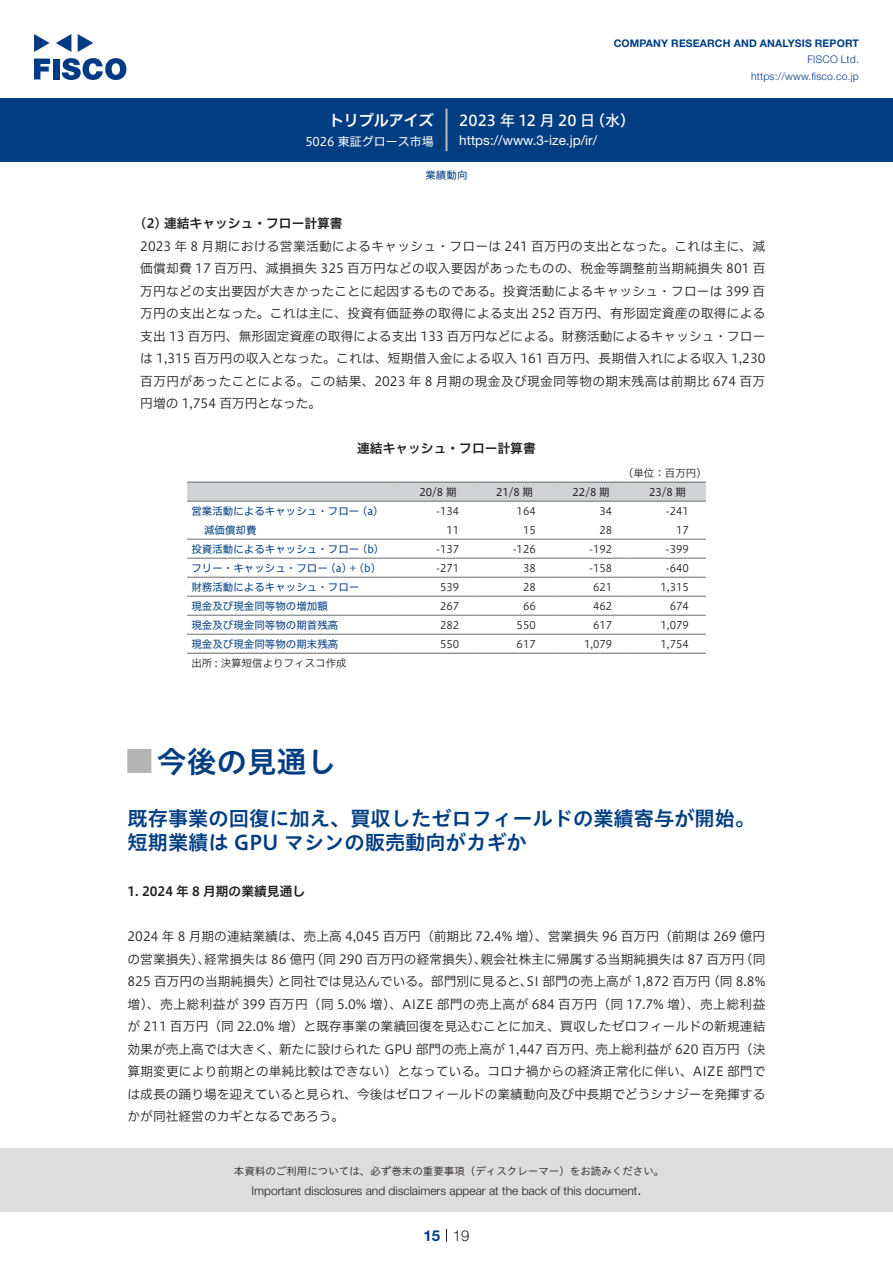
<style>
.page{position:relative;width:893px;height:1263px;background:#fff}
.page>*{position:absolute;margin:0;border:0;box-sizing:border-box;transform-origin:0 0}
.t1{font:30px "Hiragino UD Sans Std N W6";color:#003d81}
.t2{font:24px "Hiragino UD Sans Std N W6";color:#b5b5b6}
.t3{font:20.25px/24px "Hiragino UD Sans Std W6";color:#003d81}
.t4{font:15px "Hiragino UD Sans F Std N W5";letter-spacing:.01em;color:#fff}
.t5{font:15px "Hiragino UD Sans F Std N W6";color:#fff}
.t6{font:300 15px "Helvetica Neue LT Std";color:#231f20}
.t7{font:700 15px "Helvetica Neue LT Std";color:#003d81}
.t8{font:13.5px "Helvetica Neue LT Std";color:#fff}
.t9{font:12.75px/22.5px "Hiragino UD Sans F Std N W3";color:#231f20;text-align:justify}
.t10{font:12.75px "Hiragino UD Sans F Std N W6";color:#231f20}
.t11{font:300 12px "Helvetica Neue LT Std";color:#231f20}
.t12{font:12px "Hiragino UD Sans F Std N W4";color:#fff}
.t13{font:10.5px "Hiragino UD Sans F Std N W3";color:#231f20}
.t14{font:10.5px "Hiragino UD Sans F Std N W4";color:#003d81}
.t15{font:10.5px "Hiragino UD Sans Std W3";color:#231f20}
.t16{font:700 10.5px "Helvetica Neue LT Std";letter-spacing:.015em;color:#003d81}
.t17{font:300 10.5px/16.5px "Helvetica Neue LT Std";letter-spacing:.015em;color:#003d81;text-align:right}
.t18{font:10.5px "Hiragino UD Sans F Std N W4";color:#231f20}
</style>
<div class="page">
<div style="left:0;top:1148px;width:893px;height:64px;background:#ddd"></div>
<svg style="left:34px;top:59px;width:16px;height:20px"></svg>
<div style="left:53px;top:59px;width:6px;height:20px;background:#003a83"></div>
<svg style="left:62px;top:58px;width:64px;height:22px"></svg>
<svg style="left:34px;top:34px;width:16px;height:18px"></svg>
<svg style="left:78px;top:34px;width:15px;height:18px"></svg>
<svg style="left:56px;top:34px;width:15px;height:18px"></svg>
<div style="left:0;top:98px;width:893px;height:64px;background:#003d81"></div>
<hr style="left:445px;top:109px;width:3px;height:42px;background:#b5b5b6">
<svg style="left:446px;top:1229px;width:1px;height:13px"></svg>
<div style="left:187px;top:483px;width:519px;height:18px;background:#d1d2d4"></div>
<hr style="left:187px;top:501px;width:213px;height:1px;background:#6c6d70">
<hr style="left:400px;top:501px;width:76px;height:1px;background:#6c6d70">
<hr style="left:476px;top:501px;width:77px;height:1px;background:#6c6d70">
<hr style="left:553px;top:501px;width:76px;height:1px;background:#6c6d70">
<hr style="left:629px;top:501px;width:77px;height:1px;background:#6c6d70">
<hr style="left:187px;top:539px;width:213px;height:1px;background:#6c6d70">
<hr style="left:400px;top:539px;width:76px;height:1px;background:#6c6d70">
<hr style="left:476px;top:539px;width:77px;height:1px;background:#6c6d70">
<hr style="left:553px;top:539px;width:76px;height:1px;background:#6c6d70">
<hr style="left:629px;top:539px;width:77px;height:1px;background:#6c6d70">
<hr style="left:187px;top:558px;width:213px;height:1px;background:#6c6d70">
<hr style="left:400px;top:558px;width:76px;height:1px;background:#6c6d70">
<hr style="left:476px;top:558px;width:77px;height:1px;background:#6c6d70">
<hr style="left:553px;top:558px;width:76px;height:1px;background:#6c6d70">
<hr style="left:629px;top:558px;width:77px;height:1px;background:#6c6d70">
<hr style="left:187px;top:577px;width:213px;height:1px;background:#6c6d70">
<hr style="left:400px;top:577px;width:76px;height:1px;background:#6c6d70">
<hr style="left:476px;top:577px;width:77px;height:1px;background:#6c6d70">
<hr style="left:553px;top:577px;width:76px;height:1px;background:#6c6d70">
<hr style="left:629px;top:577px;width:77px;height:1px;background:#6c6d70">
<hr style="left:187px;top:596px;width:213px;height:1px;background:#6c6d70">
<hr style="left:400px;top:596px;width:76px;height:1px;background:#6c6d70">
<hr style="left:476px;top:596px;width:77px;height:1px;background:#6c6d70">
<hr style="left:553px;top:596px;width:76px;height:1px;background:#6c6d70">
<hr style="left:629px;top:596px;width:77px;height:1px;background:#6c6d70">
<hr style="left:187px;top:615px;width:213px;height:1px;background:#6c6d70">
<hr style="left:400px;top:615px;width:76px;height:1px;background:#6c6d70">
<hr style="left:476px;top:615px;width:77px;height:1px;background:#6c6d70">
<hr style="left:553px;top:615px;width:76px;height:1px;background:#6c6d70">
<hr style="left:629px;top:615px;width:77px;height:1px;background:#6c6d70">
<hr style="left:187px;top:634px;width:213px;height:1px;background:#6c6d70">
<hr style="left:400px;top:634px;width:76px;height:1px;background:#6c6d70">
<hr style="left:476px;top:634px;width:77px;height:1px;background:#6c6d70">
<hr style="left:553px;top:634px;width:76px;height:1px;background:#6c6d70">
<hr style="left:629px;top:634px;width:77px;height:1px;background:#6c6d70">
<hr style="left:187px;top:482px;width:213px;height:1px;background:#6c6d70">
<hr style="left:400px;top:482px;width:76px;height:1px;background:#6c6d70">
<hr style="left:476px;top:482px;width:77px;height:1px;background:#6c6d70">
<hr style="left:553px;top:482px;width:76px;height:1px;background:#6c6d70">
<hr style="left:629px;top:482px;width:77px;height:1px;background:#6c6d70">
<hr style="left:187px;top:653px;width:213px;height:1px;background:#6c6d70">
<hr style="left:400px;top:653px;width:76px;height:1px;background:#6c6d70">
<hr style="left:476px;top:653px;width:77px;height:1px;background:#6c6d70">
<hr style="left:553px;top:653px;width:76px;height:1px;background:#6c6d70">
<hr style="left:629px;top:653px;width:77px;height:1px;background:#6c6d70">
<p class="t5" style="left:329px;top:109px;width:107px">トリプルアイズ</p>
<p class="t12" style="left:305px;top:132px;width:130px">5026 東証グロース市場</p>
<p class="t16" style="left:614px;top:37px;width:247px">COMPANY RESEARCH AND ANALYSIS REPORT</p>
<p class="t17" style="left:751px;top:51px;width:109px">FISCO Ltd. https://www.fisco.co j p.</p>
<p class="t4" style="left:590px;top:109px;width:46px">（水(</p>
<p class="t4" style="left:459px;top:109px;width:137px">2023 年 12 月 20 日</p>
<p class="t8" style="left:459px;top:132px;width:139px">https: / / w w w . 3 - i z e j p. /i r/</p>
<p class="t14" style="left:425px;top:167px;width:43px">業績動向</p>
<p class="t10" style="left:140px;top:214px;width:204px">2( ) 連結キャッシュ・フロー計算書</p>
<p class="t9" style="left:140px;top:234px;width:627px">2023 年 8 月期における営業活動によるキャッシュ・フローは 241 百万円の支出となった。これは主に、減価償却費 17 百万円、減損損失 325 百万円などの収入要因があったものの、税金等調整前当期純損失 801 百万円などの支出要因が大きかったことに起因するものである。投資活動によるキャッシュ・フローは 399 百万円の支出となった。これは主に、投資有価証券の取得による支出 252 百万円、有形固定資産の取得による支出 13 百万円、無形固定資産の取得による支出 133 百万円などによる。財務活動によるキャッシュ・フローは 1,315 百万円の収入となった。これは、短期借入金による収入 161 百万円、長期借入れによる収入 1,230百万円があったことによる。この結果、2023 年 8 月期の現金及び現金同等物の期末残高は前期比 674 百万円増の 1,754 百万円となった。</p>
<p class="t10" style="left:357px;top:439px;width:180px">連結キャッシュ・フロー計算書</p>
<p class="t13" style="left:623px;top:465px;width:85px">（単位：百万円(</p>
<p class="t18" style="left:649px;top:484px;width:39px">23/8 期</p>
<p class="t18" style="left:419px;top:484px;width:39px">20/8 期</p>
<p class="t18" style="left:496px;top:484px;width:39px">21/8 期</p>
<p class="t18" style="left:573px;top:484px;width:39px">22/8 期</p>
<p class="t14" style="left:191px;top:503px;width:189px">営業活動によるキャッシュ・フロー (a(</p>
<p class="t13" style="left:436px;top:503px;width:25px">-134</p>
<p class="t13" style="left:517px;top:503px;width:21px">164</p>
<p class="t13" style="left:600px;top:503px;width:14px">34</p>
<p class="t13" style="left:666px;top:503px;width:25px">-241</p>
<p class="t14" style="left:204px;top:522px;width:54px">減価償却費</p>
<p class="t13" style="left:446px;top:522px;width:14px">11</p>
<p class="t13" style="left:523px;top:522px;width:14px">15</p>
<p class="t13" style="left:600px;top:522px;width:14px">28</p>
<p class="t13" style="left:676px;top:522px;width:14px">17</p>
<p class="t14" style="left:191px;top:541px;width:189px">投資活動によるキャッシュ・フロー b( (</p>
<p class="t13" style="left:436px;top:541px;width:25px">-137</p>
<p class="t13" style="left:513px;top:541px;width:25px">-126</p>
<p class="t13" style="left:589px;top:541px;width:25px">-192</p>
<p class="t13" style="left:666px;top:541px;width:25px">-399</p>
<p class="t14" style="left:191px;top:560px;width:186px">フリー・キャッシュ・フロー )a( + b( (</p>
<p class="t13" style="left:436px;top:560px;width:25px">-271</p>
<p class="t13" style="left:523px;top:560px;width:14px">38</p>
<p class="t13" style="left:589px;top:560px;width:25px">-158</p>
<p class="t13" style="left:666px;top:560px;width:25px">-640</p>
<p class="t14" style="left:191px;top:579px;width:169px">財務活動によるキャッシュ・フロー</p>
<p class="t13" style="left:440px;top:579px;width:21px">539</p>
<p class="t13" style="left:523px;top:579px;width:14px">28</p>
<p class="t13" style="left:593px;top:579px;width:21px">621</p>
<p class="t13" style="left:661px;top:579px;width:30px">1,315</p>
<p class="t14" style="left:191px;top:598px;width:138px">現金及び現金同等物の増加額</p>
<p class="t13" style="left:440px;top:598px;width:21px">267</p>
<p class="t13" style="left:523px;top:598px;width:14px">66</p>
<p class="t13" style="left:593px;top:598px;width:21px">462</p>
<p class="t13" style="left:670px;top:598px;width:21px">674</p>
<p class="t14" style="left:191px;top:617px;width:148px">現金及び現金同等物の期首残高</p>
<p class="t13" style="left:440px;top:617px;width:21px">282</p>
<p class="t13" style="left:517px;top:617px;width:21px">550</p>
<p class="t13" style="left:593px;top:617px;width:21px">617</p>
<p class="t13" style="left:661px;top:617px;width:30px">1,079</p>
<p class="t14" style="left:191px;top:636px;width:148px">現金及び現金同等物の期末残高</p>
<p class="t13" style="left:191px;top:655px;width:157px">出所 : 決算短信よりフィスコ作成</p>
<p class="t13" style="left:440px;top:636px;width:21px">550</p>
<p class="t13" style="left:517px;top:636px;width:21px">617</p>
<p class="t13" style="left:584px;top:636px;width:30px">1,079</p>
<p class="t13" style="left:661px;top:636px;width:30px">1,754</p>
<h1 class="t1" style="left:157px;top:738px;width:181px">今後の見通し</h1>
<h2 class="t2" style="left:128px;top:743px;width:25px">█</h2>
<h3 class="t3" style="left:128px;top:806px;width:629px">既存事業の回復に加え、買収したゼロフィールドの業績寄与が開始。短期業績は GPU マシンの販売動向がカギか</h3>
<p class="t10" style="left:128px;top:882px;width:179px">1. 2024 年 8 月期の業績見通し</p>
<p class="t9" style="left:128px;top:924px;width:639px;text-align:right">2024 年 8 月期の連結業績は、売上高 4,045 百万円（前期比 72.4% 増）、営業損失 96 百万円（前期は 269 億円（同</p>
<p class="t9" style="left:204px;top:947px;width:113px">経常損失は 86 億円</p>
<p class="t9" style="left:128px;top:947px;width:84px">の営業損失）、</p>
<p class="t9" style="left:311px;top:947px;width:178px">（同 290 百万円の経常損失）、</p>
<p class="t9" style="left:480px;top:947px;width:266px">親会社株主に帰属する当期純損失は 87 百万円</p>
<p class="t9" style="left:527px;top:969px;width:186px">SI 部門の売上高が 1,872 百万円</p>
<p class="t9" style="left:128px;top:969px;width:639px;text-align:left">825 百万円の当期純損失）<br>増）、売上総利益が 399 百万円（同 5.0% 増）、AIZE 部門の売上高が 684 百万円（同 17.7% 増）、売上総利益が 211 百万円（同 22.0% 増）と既存事業の業績回復を見込むことに加え、買収したゼロフィールドの新規連結効果が売上高では大きく、新たに設けられた GPU 部門の売上高が 1,447 百万円、売上総利益が 620 百万円（決算期変更により前期との単純比較はできない）となっている。コロナ禍からの経済正常化に伴い、AIZE 部門では成長の踊り場を迎えていると見られ、今後はゼロフィールドの業績動向及び中長期でどうシナジーを発揮するかが同社経営のカギとなるであろう。</p>
<p class="t9" style="left:707px;top:969px;width:60px">（同 8.8%</p>
<p class="t9" style="left:278px;top:969px;width:256px">と同社では見込んでいる。部門別に見ると、</p>
<p class="t15" style="left:234px;top:1163px;width:432px">本資料のご利用については、必ず巻末の重要事項（ディスクレーマー）をお読みください。</p>
<p class="t6" style="left:637px;top:1180px;width:6px">.</p>
<p class="t11" style="left:251px;top:1183px;width:387px">Important disclosures and disclaimers appear at the back of this document</p>
<p class="t7" style="left:423px;top:1226px;width:18px">15</p>
<p class="t6" style="left:453px;top:1226px;width:18px">19</p>
</div>
